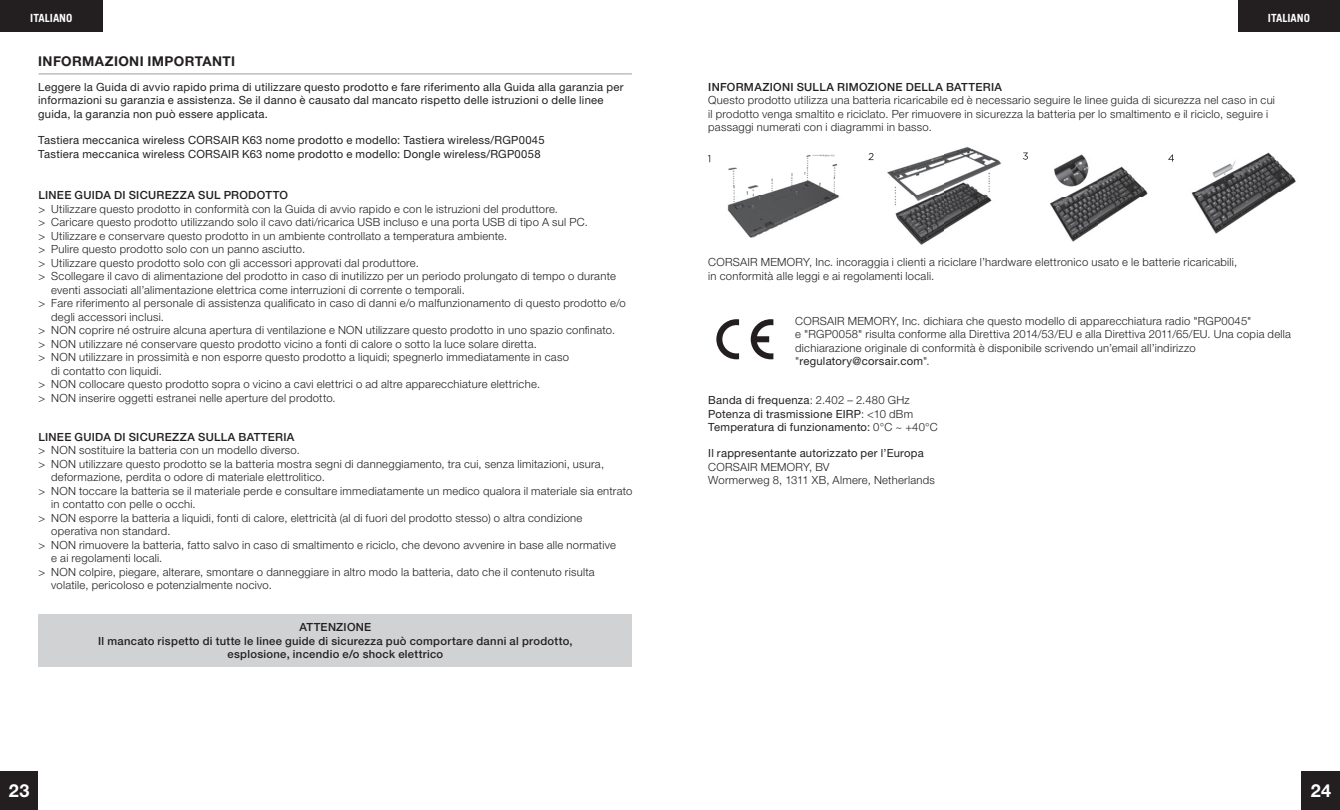
<style>
.page{position:relative;width:1340px;height:810px;background:#fff}
.page>*{position:absolute;margin:0;border:0;box-sizing:border-box;transform-origin:0 0}
.t1{font:700 18px "Helvetica Neue LT Pro";color:#fff}
.t2{font:700 13.5px "Helvetica Neue LT Pro";letter-spacing:.03em;color:#231f20}
.t3{font:300 11.25px/13.5px "Helvetica Neue LT Pro";letter-spacing:.025em;color:#231f20}
.t4{font:11.25px/13.5px "Helvetica Neue LT Pro";letter-spacing:.02em;color:#231f20}
.t5{font:500 11.25px/13.5px "Helvetica Neue LT Pro";letter-spacing:.025em;color:#231f20;text-align:center}
.t6{font:700 11.25px "Trade Gothic LT Std";color:#fff}
.s1{font-weight:400}
.s2{font-weight:300}
</style>
<div class="page">
<div style="left:1237px;top:0;width:102px;height:32px;background:#231f20"></div>
<div style="left:0;top:0;width:102px;height:32px;background:#231f20"></div>
<div style="left:0;top:772px;width:38px;height:38px;background:#231f20"></div>
<div style="left:1301px;top:772px;width:38px;height:38px;background:#231f20"></div>
<hr style="left:38px;top:73px;width:594px;height:1px;background:#a8a9ad">
<svg style="left:716px;top:319px;width:23px;height:40px"></svg>
<svg style="left:750px;top:319px;width:23px;height:40px"></svg>
<img style="left:1191px;top:152px;width:105px;height:82px">
<svg style="left:1168px;top:155px;width:6px;height:7px"></svg>
<img style="left:727px;top:154px;width:113px;height:84px">
<img style="left:887px;top:146px;width:114px;height:99px">
<svg style="left:868px;top:153px;width:5px;height:7px"></svg>
<img style="left:1049px;top:154px;width:99px;height:88px">
<svg style="left:1023px;top:153px;width:4px;height:7px"></svg>
<div style="left:38px;top:614px;width:594px;height:53px;background:#d1d2d4"></div>
<p class="t6" style="left:30px;top:11px;width:44px">ITALIANO</p>
<p class="t6" style="left:1267px;top:11px;width:44px">ITALIANO</p>
<p class="t2" style="left:38px;top:53px;width:198px">INFORMAZIONI IMPORTANTI</p>
<p class="t4" style="left:38px;top:80px;width:586px">Leggere la Guida di avvio rapido prima di utilizzare questo prodotto e fare riferimento alla Guida alla garanzia per informazioni su garanzia e assistenza. Se il danno è causato dal mancato rispetto delle istruzioni o delle linee guida, la garanzia non può essere applicata.</p>
<p class="t4" style="left:38px;top:133px;width:508px">Tastiera meccanica wireless CORSAIR K63 nome prodotto e modello: Tastiera wireless/RGP0045<br>Tastiera meccanica wireless CORSAIR K63 nome prodotto e modello: Dongle wireless/RGP0058</p>
<p class="t5" style="left:38px;top:188px;width:251px">LINEE GUIDA DI SICUREZZA SUL PRODOTTO</p>
<p class="t3" style="left:38px;top:202px;width:521px">&gt; Utilizzare questo prodotto in conformità con la Guida di avvio rapido e con le istruzioni del produttore.</p>
<p class="t3" style="left:38px;top:215px;width:551px">&gt; Caricare questo prodotto utilizzando solo il cavo dati/ricarica USB incluso e una porta USB di tipo A sul PC.</p>
<p class="t3" style="left:38px;top:229px;width:470px">&gt; Utilizzare e conservare questo prodotto in un ambiente controllato a temperatura ambiente.</p>
<p class="t3" style="left:38px;top:242px;width:268px">&gt; Pulire questo prodotto solo con un panno asciutto.</p>
<p class="t3" style="left:38px;top:256px;width:382px">&gt; Utilizzare questo prodotto solo con gli accessori approvati dal produttore.</p>
<p class="t3" style="left:38px;top:269px;width:579px">&gt; Scollegare il cavo di alimentazione del prodotto in caso di inutilizzo per un periodo prolungato di tempo o durante</p>
<p class="t3" style="left:51px;top:283px;width:415px">eventi associati all’alimentazione elettrica come interruzioni di corrente o temporali.</p>
<p class="t3" style="left:38px;top:296px;width:589px">&gt; Fare riferimento al personale di assistenza qualificato in caso di danni e/o malfunzionamento di questo prodotto e/o</p>
<p class="t3" style="left:51px;top:310px;width:114px">degli accessori inclusi.</p>
<p class="t3" style="left:38px;top:323px;width:578px">&gt; NON coprire né ostruire alcuna apertura di ventilazione e NON utilizzare questo prodotto in uno spazio confinato.</p>
<p class="t3" style="left:38px;top:337px;width:500px">&gt; NON utilizzare né conservare questo prodotto vicino a fonti di calore o sotto la luce solare diretta.</p>
<p class="t3" style="left:38px;top:350px;width:532px">&gt; NON utilizzare in prossimità e non esporre questo prodotto a liquidi; spegnerlo immediatamente in caso</p>
<p class="t3" style="left:51px;top:364px;width:112px">di contatto con liquidi.</p>
<p class="t3" style="left:38px;top:377px;width:503px">&gt; NON collocare questo prodotto sopra o vicino a cavi elettrici o ad altre apparecchiature elettriche.</p>
<p class="t3" style="left:38px;top:391px;width:299px">&gt; NON inserire oggetti estranei nelle aperture del prodotto.</p>
<p class="t5" style="left:38px;top:430px;width:257px">LINEE GUIDA DI SICUREZZA SULLA BATTERIA</p>
<p class="t3" style="left:38px;top:443px;width:263px">&gt; NON sostituire la batteria con un modello diverso.</p>
<p class="t3" style="left:38px;top:457px;width:567px">&gt; NON utilizzare questo prodotto se la batteria mostra segni di danneggiamento, tra cui, senza limitazioni, usura,</p>
<p class="t3" style="left:51px;top:470px;width:275px">deformazione, perdita o odore di materiale elettrolitico.</p>
<p class="t3" style="left:38px;top:484px;width:595px">&gt; NON toccare la batteria se il materiale perde e consultare immediatamente un medico qualora il materiale sia entrato</p>
<p class="t3" style="left:51px;top:497px;width:146px">in contatto con pelle o occhi.</p>
<p class="t3" style="left:38px;top:511px;width:545px">&gt; NON esporre la batteria a liquidi, fonti di calore, elettricità (al di fuori del prodotto stesso) o altra condizione</p>
<p class="t3" style="left:51px;top:524px;width:121px">operativa non standard.</p>
<p class="t3" style="left:38px;top:538px;width:579px">&gt; NON rimuovere la batteria, fatto salvo in caso di smaltimento e riciclo, che devono avvenire in base alle normative</p>
<p class="t3" style="left:51px;top:551px;width:113px">e ai regolamenti locali.</p>
<p class="t3" style="left:38px;top:565px;width:558px">&gt; NON colpire, piegare, alterare, smontare o danneggiare in altro modo la batteria, dato che il contenuto risulta</p>
<p class="t3" style="left:51px;top:578px;width:222px">volatile, pericoloso e potenzialmente nocivo.</p>
<p class="t5" style="left:98px;top:620px;width:476px">ATTENZIONE<br>Il mancato rispetto di tutte le linee guide di sicurezza può comportare danni al prodotto, esplosione, incendio e/o shock elettrico</p>
<p class="t5" style="left:708px;top:80px;width:295px">INFORMAZIONI SULLA RIMOZIONE DELLA BATTERIA</p>
<p class="t3" style="left:708px;top:93px;width:568px">Questo prodotto utilizza una batteria ricaricabile ed è necessario seguire le linee guida di sicurezza nel caso in cui il prodotto venga smaltito e riciclato. Per rimuovere in sicurezza la batteria per lo smaltimento e il riciclo, seguire i passaggi numerati con i diagrammi in basso.</p>
<p class="t3" style="left:708px;top:255px;width:530px">CORSAIR MEMORY, Inc. incoraggia i clienti a riciclare l’hardware elettronico usato e le batterie ricaricabili, in conformità alle leggi e ai regolamenti locali.</p>
<p class="t3" style="left:795px;top:314px;width:497px">CORSAIR MEMORY, Inc. dichiara che questo modello di apparecchiatura radio "RGP0045"<br>e "RGP0058" risulta conforme alla Direttiva 2014/53/EU e alla Direttiva 2011/65/EU. Una copia della dichiarazione originale di conformità è disponibile scrivendo un’email all’indirizzo "<span class="s1">regulatory@corsair.com</span>".</p>
<p class="t4" style="left:708px;top:393px;width:231px">Banda di frequenza<span class="s2">: 2.402 – 2.480 GHz<br></span>Potenza di trasmissione EIRP<span class="s2">: &lt;10 dBm<br></span>Temperatura di funzionamento: <span class="s2">0°C ~ +40°C</span></p>
<p class="t4" style="left:708px;top:446px;width:217px">Il rappresentante autorizzato per l’Europa</p>
<p class="t3" style="left:708px;top:460px;width:228px">CORSAIR MEMORY, BV<br>Wormerweg 8, 1311 XB, Almere, Netherlands</p>
<h1 class="t1" style="left:9px;top:780px;width:22px">23</h1>
<h1 class="t1" style="left:1310px;top:780px;width:22px">24</h1>
</div>
